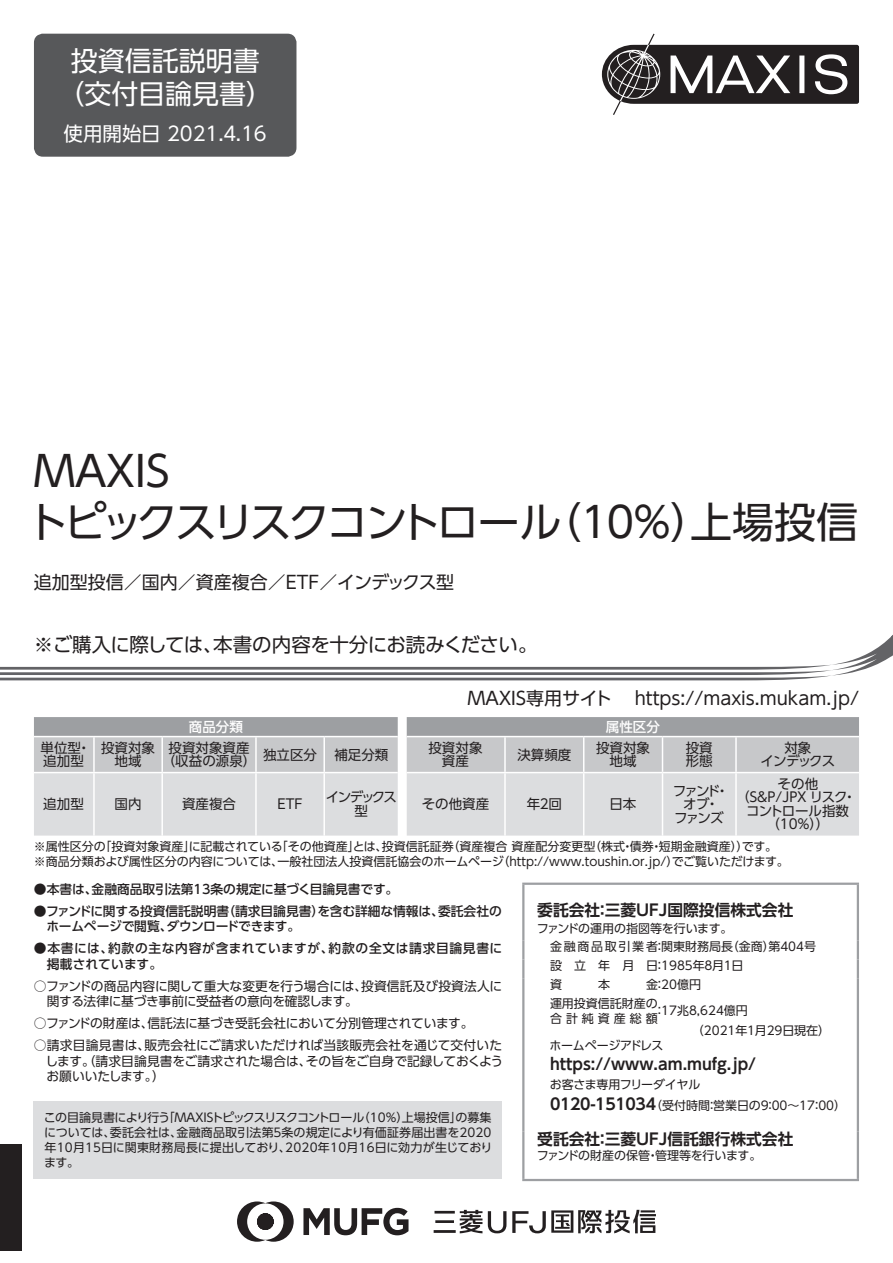
<style>
.page{position:relative;width:893px;height:1263px;background:#fff}
.page>*{position:absolute;margin:0;border:0;box-sizing:border-box;transform-origin:0 0}
.t1{font:42px/51px "UD Shin Go Pro";letter-spacing:-.11em;color:#231f20}
.t2{font:27px/33px "UD Shin Go Pro";color:#fff;text-align:center}
.t3{font:19.5px "UD Shin Go Pro";letter-spacing:-.025em;color:#231f20}
.t4{font:19.5px "UD Shin Go Pro";color:#fff}
.t5{font:18px "UD Shin Go Pro";color:#231f20}
.t6{font:700 15.75px "UD Shin Go Pro De";color:#231f20}
.t7{font:13.5px/13.5px "UD Shin Go Pro";color:#231f20;text-align:center}
.t8{font:13.5px/13.5px "UD Shin Go Pro";letter-spacing:-.045em;color:#231f20;text-align:center}
.t9{font:13.5px/13.5px "UD Shin Go Pro";letter-spacing:-.14em;color:#231f20;text-align:center}
.t10{font:500 13.5px "UD Shin Go Pro";color:#fff}
.t11{font:13.5px/13.5px "UD Shin Go Pro";letter-spacing:-.065em;color:#231f20;text-align:center}
.t12{font:12.75px/15.8px "UD Shin Go Pro";letter-spacing:-.01em;color:#231f20}
.t13{font:500 12.75px/15.8px "UD Shin Go Pro";color:#231f20}
.t14{font:500 12.75px/15.8px "UD Shin Go Pro";letter-spacing:.045em;color:#231f20}
.t15{font:12px/15px "UD Shin Go Pro";color:#231f20}
.t16{font:12px "UD Shin Go Pro";letter-spacing:-.03em;color:#231f20}
.t17{font:12px "UD Shin Go Pro";letter-spacing:.335em;color:#231f20}
.s1{font-family:"UD Shin Go Pro De";font-weight:700;font-size:15.75px}
</style>
<div class="page">
<svg style="left:0;top:635px;width:893px;height:45px"></svg>
<div style="left:35px;top:35px;width:260px;height:120px;background:#57585a;border-radius:8px"></div>
<div style="left:34px;top:34px;width:262px;height:123px;border:3px solid #57585a;border-radius:8px"></div>
<svg style="left:34px;top:717px;width:825px;height:55px;background:#b9babd"></svg>
<div style="left:34px;top:773px;width:825px;height:62px;background:#dcdddf"></div>
<hr style="left:34px;top:736px;width:60px;height:1px;background:#fff">
<hr style="left:94px;top:736px;width:68px;height:1px;background:#fff">
<hr style="left:93px;top:737px;width:2px;height:35px;background:#fff">
<hr style="left:162px;top:736px;width:94px;height:1px;background:#fff">
<hr style="left:161px;top:737px;width:2px;height:35px;background:#fff">
<hr style="left:256px;top:736px;width:68px;height:1px;background:#fff">
<hr style="left:255px;top:737px;width:2px;height:35px;background:#fff">
<hr style="left:324px;top:736px;width:74px;height:1px;background:#fff">
<hr style="left:323px;top:737px;width:2px;height:35px;background:#fff">
<hr style="left:407px;top:736px;width:98px;height:1px;background:#fff">
<hr style="left:505px;top:736px;width:79px;height:1px;background:#fff">
<hr style="left:504px;top:737px;width:2px;height:35px;background:#fff">
<hr style="left:584px;top:736px;width:78px;height:1px;background:#fff">
<hr style="left:583px;top:737px;width:1px;height:35px;background:#fff">
<hr style="left:662px;top:736px;width:74px;height:1px;background:#fff">
<hr style="left:662px;top:737px;width:1px;height:35px;background:#fff">
<hr style="left:736px;top:736px;width:123px;height:1px;background:#fff">
<hr style="left:735px;top:737px;width:2px;height:35px;background:#fff">
<hr style="left:93px;top:773px;width:2px;height:62px;background:#fff">
<hr style="left:161px;top:773px;width:2px;height:62px;background:#fff">
<hr style="left:255px;top:773px;width:2px;height:62px;background:#fff">
<hr style="left:323px;top:773px;width:2px;height:62px;background:#fff">
<hr style="left:504px;top:773px;width:2px;height:62px;background:#fff">
<hr style="left:583px;top:773px;width:1px;height:62px;background:#fff">
<hr style="left:662px;top:773px;width:1px;height:62px;background:#fff">
<hr style="left:735px;top:773px;width:2px;height:62px;background:#fff">
<svg style="left:602px;top:34px;width:257px;height:81px"></svg>
<div style="left:34px;top:1101px;width:468px;height:78px;background:#dcdddf"></div>
<hr style="left:522px;top:882px;width:337px;height:3px;background:#9d9fa2">
<hr style="left:522px;top:885px;width:2px;height:56px;background:#9d9fa2">
<hr style="left:857px;top:885px;width:2px;height:56px;background:#9d9fa2">
<svg style="left:522px;top:941px;width:2px;height:56px"></svg>
<svg style="left:857px;top:941px;width:2px;height:56px"></svg>
<hr style="left:522px;top:997px;width:2px;height:27px;background:#9d9fa2">
<hr style="left:857px;top:997px;width:2px;height:27px;background:#9d9fa2">
<svg style="left:522px;top:1024px;width:2px;height:15px"></svg>
<svg style="left:857px;top:1024px;width:2px;height:15px"></svg>
<hr style="left:522px;top:1039px;width:2px;height:92px;background:#9d9fa2">
<hr style="left:857px;top:1039px;width:2px;height:92px;background:#9d9fa2">
<hr style="left:522px;top:1131px;width:2px;height:48px;background:#9d9fa2">
<hr style="left:857px;top:1131px;width:2px;height:48px;background:#9d9fa2">
<hr style="left:522px;top:1179px;width:337px;height:2px;background:#9d9fa2">
<div style="left:0;top:1144px;width:21px;height:107px;background:#231f20"></div>
<svg style="left:303px;top:1208px;width:105px;height:27px"></svg>
<svg style="left:237px;top:1201px;width:57px;height:41px"></svg>
<hr style="left:435px;top:1220px;width:19px;height:3px;background:#231f20">
<hr style="left:434px;top:1230px;width:22px;height:3px;background:#231f20">
<hr style="left:434px;top:1211px;width:21px;height:2px;background:#231f20">
<svg style="left:460px;top:1210px;width:22px;height:23px"></svg>
<svg style="left:488px;top:1210px;width:168px;height:23px"></svg>
<h2 class="t2" style="left:57px;top:43px;width:217px">投資信託説明書（交付目論見書）</h2>
<h3 class="t4" style="left:64px;top:118px;width:205px">使用開始日 2021.４.16</h3>
<h1 class="t1" style="left:27px;top:444px;width:833px">ＭＡＸＩＳ<br>トピックスリスクコントロール（１０％）上場投信</h1>
<h3 class="t5" style="left:34px;top:567px;width:422px">追加型投信／国内／資産複合／ETF／インデックス型</h3>
<h3 class="t3" style="left:34px;top:628px;width:505px">※ご購入に際しては、本書の内容を十分にお読みください。</h3>
<h3 class="t5" style="left:468px;top:684px;width:393px">ＭＡＸＩＳ専用サイト　 https://maxis.mukam.jp/</h3>
<p class="t10" style="left:189px;top:716px;width:55px">商品分類</p>
<p class="t10" style="left:606px;top:716px;width:55px">属性区分</p>
<p class="t7" style="left:41px;top:741px;width:51px;text-align:left">単位型・追加型</p>
<p class="t7" style="left:101px;top:741px;width:55px">投資対象地域</p>
<p class="t7" style="left:162px;top:741px;width:96px">投資対象資産（収益の源泉）</p>
<p class="t7" style="left:263px;top:747px;width:55px">独立区分</p>
<p class="t7" style="left:334px;top:747px;width:55px">補足分類</p>
<p class="t7" style="left:428px;top:741px;width:55px">投資対象資産</p>
<p class="t7" style="left:517px;top:747px;width:55px">決算頻度</p>
<p class="t7" style="left:596px;top:741px;width:55px">投資対象地域</p>
<p class="t7" style="left:686px;top:741px;width:28px;text-align:left">投資形態</p>
<p class="t11" style="left:760px;top:741px;width:76px">対象<br>インデックス</p>
<p class="t7" style="left:43px;top:797px;width:42px">追加型</p>
<p class="t7" style="left:115px;top:797px;width:28px">国内</p>
<p class="t7" style="left:182px;top:797px;width:56px">資産複合</p>
<p class="t7" style="left:277px;top:797px;width:27px">ETF</p>
<p class="t7" style="left:326px;top:790px;width:73px">インデックス型</p>
<p class="t7" style="left:422px;top:797px;width:69px">その他資産</p>
<p class="t7" style="left:527px;top:797px;width:37px">年２回</p>
<p class="t7" style="left:610px;top:797px;width:28px">日本</p>
<p class="t9" style="left:673px;top:783px;width:58px">ファンド・オブ・<br>ファンズ</p>
<p class="t8" style="left:736px;top:777px;width:122px">その他<br>（Ｓ＆Ｐ/ＪＰＸ リスク・コントロール指数（10％））</p>
<p class="t15" style="left:34px;top:839px;width:756px">※属性区分の「投資対象資産」に記載されている「その他資産」とは、投資信託証券（資産複合 資産配分変更型（株式・債券・短期金融資産））です。※商品分類および属性区分の内容については、一般社団法人投資信託協会のホームページ（http://www.toushin.or.jp/）でご覧いただけます。</p>
<p class="t13" style="left:34px;top:881px;width:366px">●本書は、金融商品取引法第13条の規定に基づく目論見書です。</p>
<p class="t13" style="left:46px;top:902px;width:457px;text-indent:-12px">●ファンドに関する投資信託説明書（請求目論見書）を含む詳細な情報は、委託会社のホームページで閲覧、ダウンロードできます。</p>
<p class="t14" style="left:47px;top:940px;width:457px;text-indent:-13px">●本書には、約款の主な内容が含まれていますが、約款の全文は請求目論見書に掲載されています。</p>
<p class="t12" style="left:47px;top:977px;width:457px;text-indent:-13px">○ファンドの商品内容に関して重大な変更を行う場合には、投資信託及び投資法人に関する法律に基づき事前に受益者の意向を確認します。</p>
<p class="t12" style="left:34px;top:1015px;width:441px">○ファンドの財産は、信託法に基づき受託会社において分別管理されています。</p>
<p class="t12" style="left:45px;top:1037px;width:459px;text-align:justify;text-indent:-12px">○請求目論見書は、販売会社にご請求いただければ当該販売会社を通じて交付いたします。（請求目論見書をご請求された場合は、その旨をご自身で記録しておくようお願いいたします。）</p>
<p class="t15" style="left:44px;top:1110px;width:450px;text-align:justify">この目論見書により行う「ＭＡＸＩＳトピックスリスクコントロール（10％）上場投信」の募集については、委託会社は、金融商品取引法第５条の規定により有価証券届出書を2020年10月15日に関東財務局長に提出しており、2020年10月16日に効力が生じております。</p>
<h3 class="t6" style="left:537px;top:897px;width:258px">委託会社：三菱ＵＦＪ国際投信株式会社</h3>
<p class="t15" style="left:550px;top:918px;width:268px;line-height:18.8px;text-indent:-13px">ファンドの運用の指図等を行います。<br>金融商品取引業者：関東財務局長（金商）第404号設 立 年 月 日：1985年８月１日<br>資</p>
<p class="t15" style="left:550px;top:974px;width:153px;line-height:18.8px;text-indent:96px">金：20億円運用投資信託財産の</p>
<p class="t17" style="left:550px;top:1008px;width:109px">合計純資産総額</p>
<p class="t15" style="left:692px;top:1000px;width:140px;line-height:19.5px;text-indent:-38px">：17兆8,624億円<br>（2021年１月29日現在）</p>
<p class="t16" style="left:550px;top:1035px;width:115px">ホームページアドレス</p>
<h3 class="t6" style="left:550px;top:1051px;width:208px">https://www.am.mufg.jp/</h3>
<p class="t15" style="left:550px;top:1074px;width:298px;line-height:21px">お客さま専用フリーダイヤル<br><span class="s1">0120-151034</span>（受付時間：営業日の９：00～17：00）</p>
<h3 class="t6" style="left:537px;top:1126px;width:258px">受託会社：三菱ＵＦＪ信託銀行株式会社</h3>
<p class="t15" style="left:537px;top:1147px;width:226px">ファンドの財産の保管・管理等を行います。</p>
<p class="t15" style="left:598px;top:976px;width:13px">本</p>
</div>
